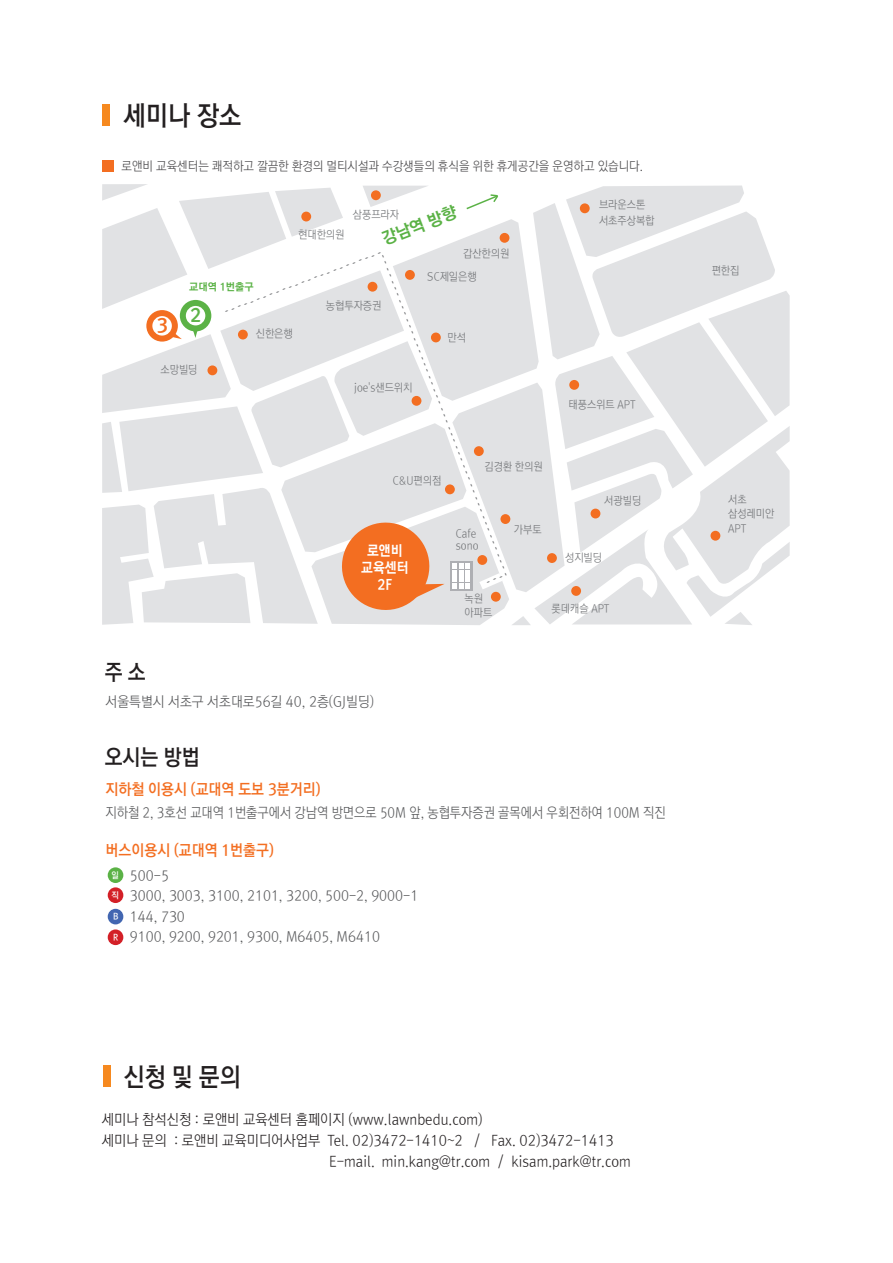
<style>
.page{position:relative;width:893px;height:1263px;background:#fff}
.page>*{position:absolute;margin:0;border:0;box-sizing:border-box;transform-origin:0 0}
.t1{font:27.3px "Rix Go B";color:#231f20;scale:.91 1}
.t2{font:25.65px "Rix Go B";color:#231f20;scale:.91 1}
.t3{font:22.05px "Rix Go B";color:#231f20;scale:.91 1}
.t4{font:18.45px "Rix Go EB";color:#5bb246}
.t5{font:18.45px "Rix Go EB";color:#f36e21}
.t6{font:16.5px "Rix Go EB";color:#5bb246}
.t7{font:15.45px "Rix Go B";color:#f36e21;scale:.93 1}
.t8{font:14.55px "Rix Go L";color:#231f20;scale:.93 1}
.t9{font:14.25px/17.2px "Rix Go EB";color:#fff;text-align:center;scale:.93 1}
.t10{font:14.1px/20.5px "Rix Go L";color:#57585a;scale:.93 1}
.t11{font:14.1px "Rix Go L";color:#57585a;scale:.89 1}
.t12{font:12.6px "Rix Go L";color:#4b4a4c;scale:.93 1}
.t13{font:11.1px/14.4px "Rix Go L";color:#727477;scale:.93 1}
.t14{font:10.35px "Rix Go EB";color:#5bb246}
.t15{font:8.85px "Rix Go B";color:#fff;scale:.93 1}
.t16{font:8.25px "Rix Go L";color:#6c6d70;scale:3 1}
</style>
<div class="page">
<div style="left:103px;top:104px;width:7px;height:21px;background:#f6891f"></div>
<div style="left:103px;top:1065px;width:7px;height:22px;background:#f6891f"></div>
<div style="left:108px;top:867px;width:15px;height:16px;background:#5bb246;border-radius:50%"></div>
<div style="left:108px;top:887px;width:15px;height:16px;background:#d32027;border-radius:50%"></div>
<div style="left:108px;top:929px;width:15px;height:16px;background:#d32027;border-radius:50%"></div>
<div style="left:108px;top:909px;width:15px;height:15px;background:#4266b1;border-radius:50%"></div>
<div style="left:102px;top:160px;width:12px;height:11px;background:#f36e21"></div>
<svg style="left:102px;top:184px;width:688px;height:441px"></svg>
<h1 class="t1" style="left:124px;top:99px;width:131px">세미나 장소</h1>
<p class="t12" style="left:122px;top:158px;width:562px">로앤비 교육센터는 쾌적하고 깔끔한 환경의 멀티시설과 수강생들의 휴식을 위한 휴게공간을 운영하고 있습니다.</p>
<p class="t6" style="left:379px;top:230px;width:80px;rotate:-21deg">강남역 방향</p>
<p class="t13" style="left:427px;top:270px;width:55px">SC제일은행</p>
<p class="t13" style="left:353px;top:208px;width:51px">삼풍프라자</p>
<p class="t13" style="left:298px;top:227px;width:51px">현대한의원</p>
<p class="t13" style="left:463px;top:246px;width:51px">갑산한의원</p>
<p class="t16" style="left:221px;top:306px;width:58px;rotate:-21deg">.........................</p>
<p class="t16" style="left:389px;top:250px;width:117px;rotate:69deg">...................................................</p>
<p class="t14" style="left:189px;top:280px;width:66px">교대역 1번출구</p>
<p class="t13" style="left:326px;top:298px;width:61px">농협투자증권</p>
<p class="t4" style="left:190px;top:304px;width:13px">2</p>
<p class="t5" style="left:157px;top:314px;width:13px">3</p>
<p class="t13" style="left:256px;top:327px;width:41px">신한은행</p>
<p class="t13" style="left:448px;top:330px;width:21px">만석</p>
<p class="t13" style="left:160px;top:362px;width:41px">소망빌딩</p>
<p class="t13" style="left:354px;top:380px;width:64px">joe's샌드위치</p>
<p class="t13" style="left:484px;top:460px;width:64px">김경환 한의원</p>
<p class="t13" style="left:393px;top:473px;width:54px">C&amp;U편의점</p>
<p class="t13" style="left:514px;top:523px;width:31px">가부토</p>
<p class="t13" style="left:456px;top:527px;width:26px;line-height:12.3px">Cafe sono</p>
<p class="t9" style="left:361px;top:542px;width:52px">로앤비 교육센터<br>2F</p>
<p class="t13" style="left:464px;top:591px;width:31px">녹원 아파트</p>
<p class="t13" style="left:599px;top:196px;width:61px;line-height:16.5px">브라운스톤 서초주상복합</p>
<p class="t13" style="left:568px;top:397px;width:74px">태풍스위트 APT</p>
<p class="t13" style="left:604px;top:493px;width:41px">서광빌딩</p>
<p class="t13" style="left:565px;top:551px;width:41px">성지빌딩</p>
<p class="t13" style="left:552px;top:601px;width:64px">롯데캐슬 APT</p>
<h3 class="t3" style="left:105px;top:659px;width:47px">주 소</h3>
<p class="t10" style="left:106px;top:691px;width:290px">서울특별시 서초구 서초대로56길 40, 2층(GJ빌딩)</p>
<h3 class="t3" style="left:105px;top:744px;width:106px">오시는 방법</h3>
<p class="t7" style="left:106px;top:780px;width:232px">지하철 이용시 (교대역 도보 3분거리)</p>
<p class="t11" style="left:106px;top:804px;width:631px">지하철 2, 3호선 교대역 1번출구에서 강남역 방면으로 50M 앞, 농협투자증권 골목에서 우회전하여 100M 직진</p>
<p class="t7" style="left:106px;top:841px;width:182px">버스이용시 (교대역 1번출구)</p>
<p class="t10" style="left:130px;top:865px;width:312px">500-5<br>3000, 3003, 3100, 2101, 3200, 500-2, 9000-1<br>144, 730<br>9100, 9200, 9201, 9300, M6405, M6410</p>
<p class="t15" style="left:112px;top:870px;width:9px">일</p>
<p class="t15" style="left:113px;top:911px;width:7px">B</p>
<p class="t15" style="left:113px;top:932px;width:7px">R</p>
<p class="t15" style="left:112px;top:890px;width:9px">직</p>
<p class="t13" style="left:712px;top:263px;width:31px">편한집</p>
<p class="t13" style="left:728px;top:492px;width:51px">서초 삼성레미안<br>APT</p>
<h2 class="t2" style="left:124px;top:1062px;width:130px">신청 및 문의</h2>
<p class="t8" style="left:102px;top:1111px;width:411px">세미나 참석신청 : 로앤비 교육센터 홈페이지 (www.lawnbedu.com)</p>
<p class="t8" style="left:102px;top:1132px;width:552px">세미나 문의 : 로앤비 교육미디어사업부 Tel. 02)3472-1410~2 / Fax. 02)3472-1413</p>
<p class="t8" style="left:329px;top:1153px;width:326px">E-mail. min.kang@tr.com / kisam.park@tr.com</p>
</div>
